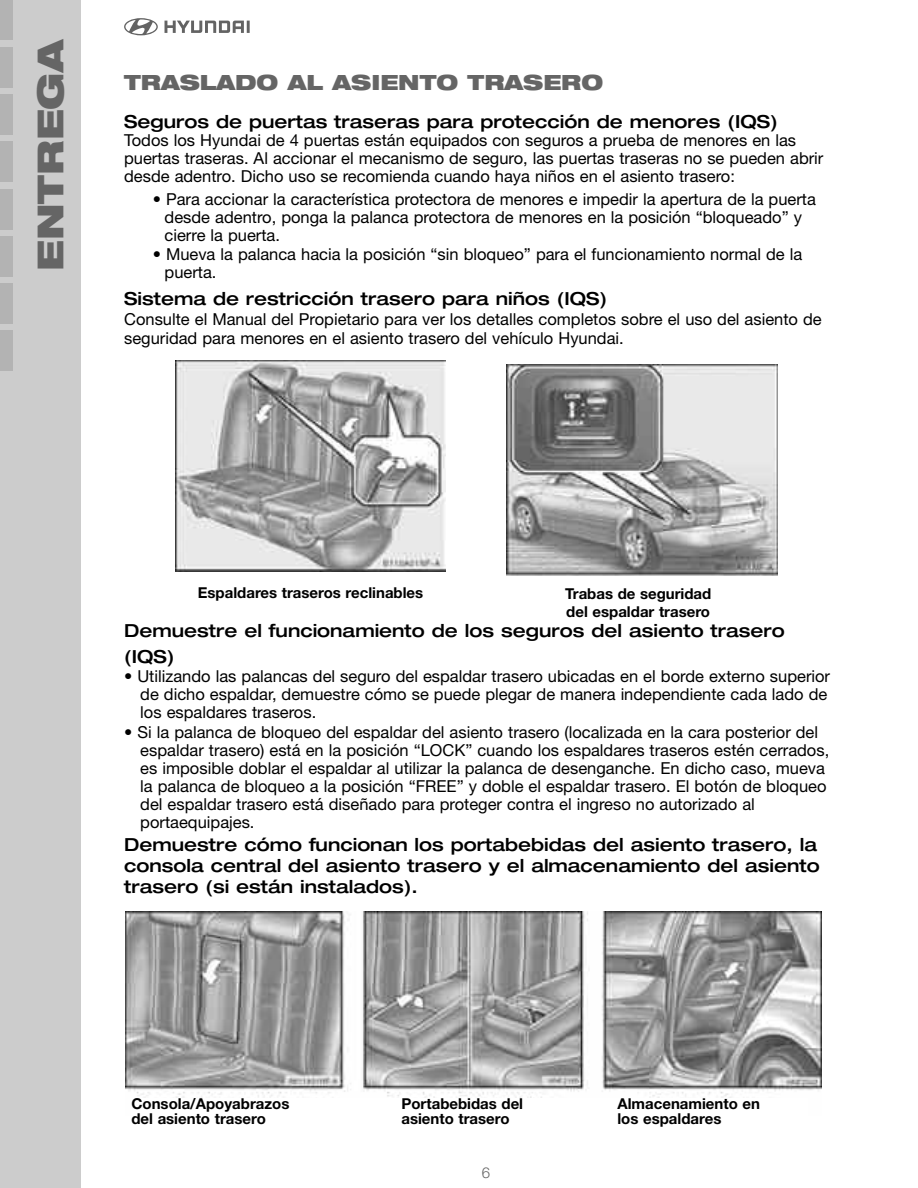
<style>
.page{position:relative;width:918px;height:1188px;background:#fff}
.page>*{position:absolute;margin:0;border:0;box-sizing:border-box;transform-origin:0 0}
.t1{font:900 expanded 36px "Helvetica Neue LT";color:#656565}
.t2{font:900 expanded 21px "Helvetica Neue LT";color:#656565}
.t3{font:500 expanded 18px/21px "Helvetica Neue LT";color:#000}
.t4{font:16.5px/18px "Helvetica Neue";color:#000}
.t5{font:700 15px/18px "Helvetica Neue";color:#000}
.t6{font:300 15px "Helvetica Neue LT";color:#656565}
</style>
<div class="page">
<div style="left:0;top:0;width:81px;height:1188px;background:#ccc"></div>
<svg style="left:124px;top:18px;width:126px;height:17px"></svg>
<div style="left:0;top:47px;width:14px;height:41px;background:#b3b3b3"></div>
<div style="left:0;top:0;width:14px;height:40px;background:#b3b3b3"></div>
<div style="left:0;top:94px;width:14px;height:41px;background:#b3b3b3"></div>
<div style="left:0;top:142px;width:14px;height:40px;background:#b3b3b3"></div>
<div style="left:0;top:189px;width:14px;height:41px;background:#b3b3b3"></div>
<div style="left:0;top:236px;width:14px;height:41px;background:#b3b3b3"></div>
<div style="left:0;top:284px;width:14px;height:40px;background:#b3b3b3"></div>
<div style="left:0;top:331px;width:14px;height:40px;background:#b3b3b3"></div>
<img style="left:175px;top:361px;width:270px;height:211px">
<img style="left:507px;top:365px;width:270px;height:211px">
<img style="left:125px;top:912px;width:697px;height:186px">
<h1 class="t1" style="left:27px;top:271px;width:234px;rotate:-90deg">ENTREGA</h1>
<p class="t2" style="left:124px;top:68px;width:481px">TRASLADO AL ASIENTO TRASERO</p>
<p class="t3" style="left:124px;top:110px;width:655px">Seguros de puertas traseras para protección de menores (IQS)</p>
<p class="t4" style="left:124px;top:133px;width:701px">Todos los Hyundai de 4 puertas están equipados con seguros a prueba de menores en las puertas traseras. Al accionar el mecanismo de seguro, las puertas traseras no se pueden abrir desde adentro. Dicho uso se recomienda cuando haya niños en el asiento trasero:</p>
<p class="t4" style="left:165px;top:191px;width:653px;text-indent:-12px">• Para accionar la característica protectora de menores e impedir la apertura de la puerta desde adentro, ponga la palanca protectora de menores en la posición “bloqueado” y cierre la puerta.</p>
<p class="t4" style="left:165px;top:246px;width:639px;text-indent:-12px">• Mueva la palanca hacia la posición “sin bloqueo” para el funcionamiento normal de la puerta.</p>
<p class="t3" style="left:124px;top:287px;width:484px">Sistema de restricción trasero para niños (IQS)</p>
<p class="t4" style="left:124px;top:310px;width:699px;line-height:19.8px">Consulte el Manual del Propietario para ver los detalles completos sobre el uso del asiento de seguridad para menores en el asiento trasero del vehículo Hyundai.</p>
<p class="t5" style="left:198px;top:585px;width:227px">Espaldares traseros reclinables</p>
<p class="t5" style="left:565px;top:586px;width:148px">Trabas de seguridad del espaldar trasero</p>
<p class="t3" style="left:124px;top:618px;width:662px;line-height:26px">Demuestre el funcionamiento de los seguros del asiento trasero (IQS)</p>
<p class="t4" style="left:140px;top:669px;width:691px;text-indent:-16px">• Utilizando las palancas del seguro del espaldar trasero ubicadas en el borde externo superior de dicho espaldar, demuestre cómo se puede plegar de manera independiente cada lado de los espaldares traseros.</p>
<p class="t4" style="left:140px;top:725px;width:690px;text-indent:-16px">• Si la palanca de bloqueo del espaldar del asiento trasero (localizada en la cara posterior del espaldar trasero) está en la posición “LOCK” cuando los espaldares traseros estén cerrados, es imposible doblar el espaldar al utilizar la palanca de desenganche. En dicho caso, mueva la palanca de bloqueo a la posición “FREE” y doble el espaldar trasero. El botón de bloqueo del espaldar trasero está diseñado para proteger contra el ingreso no autorizado al portaequipajes.</p>
<p class="t3" style="left:124px;top:833px;width:697px">Demuestre cómo funcionan los portabebidas del asiento trasero, la consola central del asiento trasero y el almacenamiento del asiento trasero (si están instalados).</p>
<p class="t5" style="left:131px;top:1096px;width:160px">Consola/Apoyabrazos</p>
<p class="t5" style="left:401px;top:1096px;width:123px">Portabebidas del</p>
<p class="t5" style="left:617px;top:1096px;width:144px">Almacenamiento en</p>
<p class="t5" style="left:131px;top:1111px;width:136px">del asiento trasero</p>
<p class="t5" style="left:401px;top:1111px;width:110px">asiento trasero</p>
<p class="t5" style="left:617px;top:1111px;width:105px">los espaldares</p>
<p class="t6" style="left:482px;top:1164px;width:10px">6</p>
</div>
